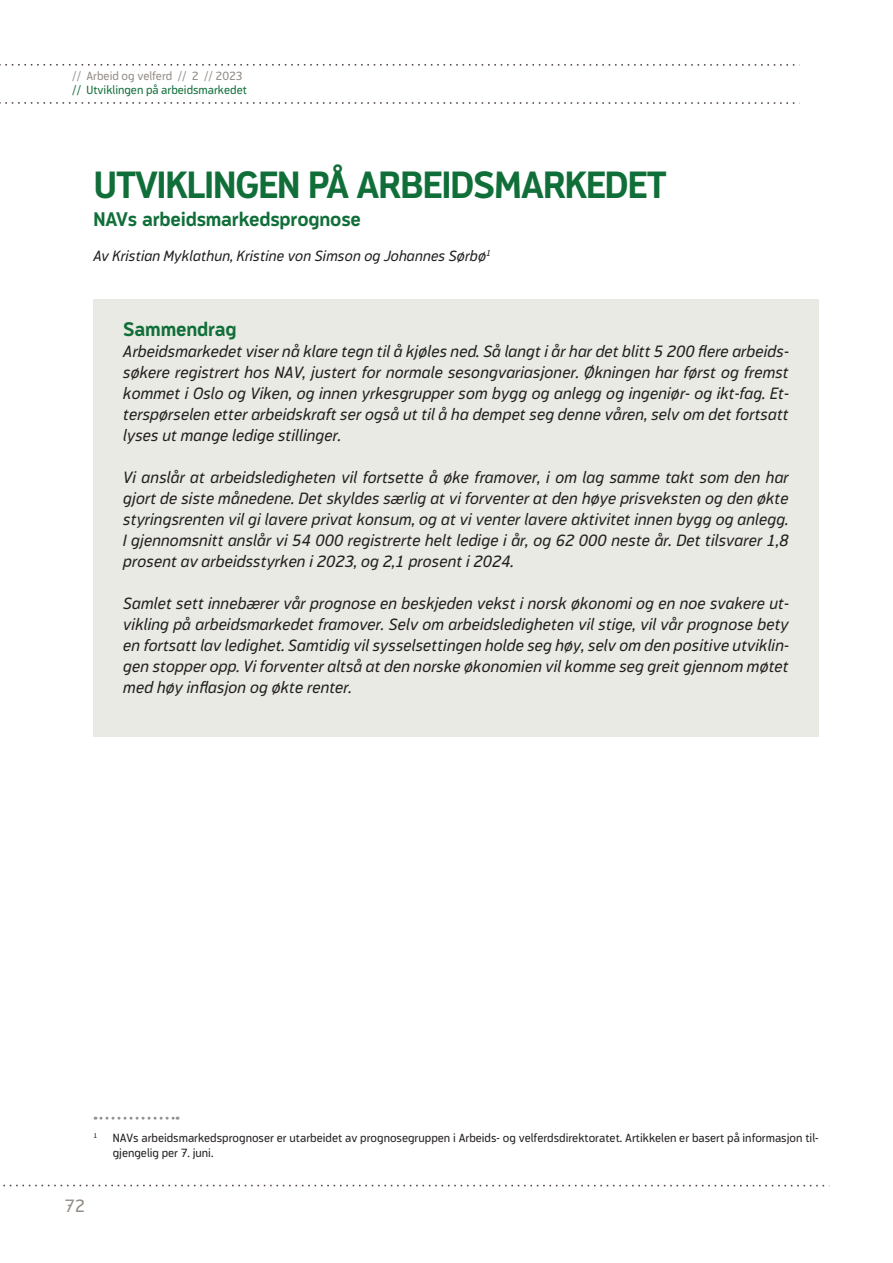
<style>
.page{position:relative;width:893px;height:1263px;background:#fff}
.page>*{position:absolute;margin:0;border:0;box-sizing:border-box;transform-origin:0 0}
.t1{font:700 37.5px "Modus";letter-spacing:-.025em;color:#106e39}
.t2{font:700 19.5px "Modus";letter-spacing:-.01em;color:#106e39}
.t3{font:18px "Modus";color:#948d87}
.t4{font:italic 16.5px/21px "Modus";color:#231f20;text-align:justify}
.t5{font:italic 15px "Modus";color:#231f20}
.t6{font:12px/15px "Modus";color:#231f20}
.t7{font:12px "Modus";color:#106e39}
.t8{font:12px "Modus";color:#948d87}
.t9{font:7.05px "Modus";color:#231f20}
</style>
<div class="page">
<svg style="left:0;top:64px;width:795px;height:2px"></svg>
<svg style="left:0;top:102px;width:795px;height:2px"></svg>
<svg style="left:3px;top:1185px;width:822px;height:1px"></svg>
<div style="left:94px;top:300px;width:725px;height:437px;background:#e9eae4"></div>
<svg style="left:95px;top:1117px;width:83px;height:3px"></svg>
<p class="t8" style="left:72px;top:69px;width:172px">// Arbeid og velferd // 2 // 2023</p>
<p class="t7" style="left:72px;top:83px;width:176px">// Utviklingen på arbeidsmarkedet</p>
<h1 class="t1" style="left:94px;top:164px;width:574px">UTVIKLINGEN PÅ ARBEIDSMARKEDET</h1>
<p class="t2" style="left:94px;top:208px;width:269px">NAVs arbeidsmarkedsprognose</p>
<p class="t5" style="left:94px;top:247px;width:399px">Av Kristian Myklathun, Kristine von Simson og Johannes Sørbø<sup>1</sup></p>
<p class="t2" style="left:123px;top:318px;width:115px">Sammendrag</p>
<p class="t4" style="left:123px;top:341px;width:667px">Arbeidsmarkedet viser nå klare tegn til å kjøles ned. Så langt i år har det blitt 5 200 flere arbeids&shy;søkere registrert hos NAV, justert for normale sesongvariasjoner. Økningen har først og fremst kommet i Oslo og Viken, og innen yrkesgrupper som bygg og anlegg og ingeniør- og ikt-fag. Et&shy;terspørselen etter arbeidskraft ser også ut til å ha dempet seg denne våren, selv om det fortsatt lyses ut mange ledige stillinger.</p>
<p class="t4" style="left:123px;top:467px;width:667px">Vi anslår at arbeidsledigheten vil fortsette å øke framover, i om lag samme takt som den har gjort de siste månedene. Det skyldes særlig at vi forventer at den høye prisveksten og den økte styringsrenten vil gi lavere privat konsum, og at vi venter lavere aktivitet innen bygg og anlegg.<br>I gjennomsnitt anslår vi 54 000 registrerte helt ledige i år, og 62 000 neste år. Det tilsvarer 1,8 prosent av arbeidsstyrken i 2023, og 2,1 prosent i 2024.</p>
<p class="t4" style="left:123px;top:593px;width:667px">Samlet sett innebærer vår prognose en beskjeden vekst i norsk økonomi og en noe svakere ut&shy;vikling på arbeidsmarkedet framover. Selv om arbeidsledigheten vil stige, vil vår prognose bety en fortsatt lav ledighet. Samtidig vil sysselsettingen holde seg høy, selv om den positive utviklin&shy;gen stopper opp. Vi forventer altså at den norske økonomien vil komme seg greit gjennom møtet med høy inflasjon og økte renter.</p>
<p class="t9" style="left:94px;top:1131px;width:5px">1</p>
<p class="t6" style="left:113px;top:1130px;width:707px">NAVs arbeidsmarkedsprognoser er utarbeidet av prognosegruppen i Arbeids- og velferdsdirektoratet. Artikkelen er basert på informasjon til&shy;gjengelig per 7. juni.</p>
<p class="t3" style="left:65px;top:1195px;width:22px">72</p>
</div>
